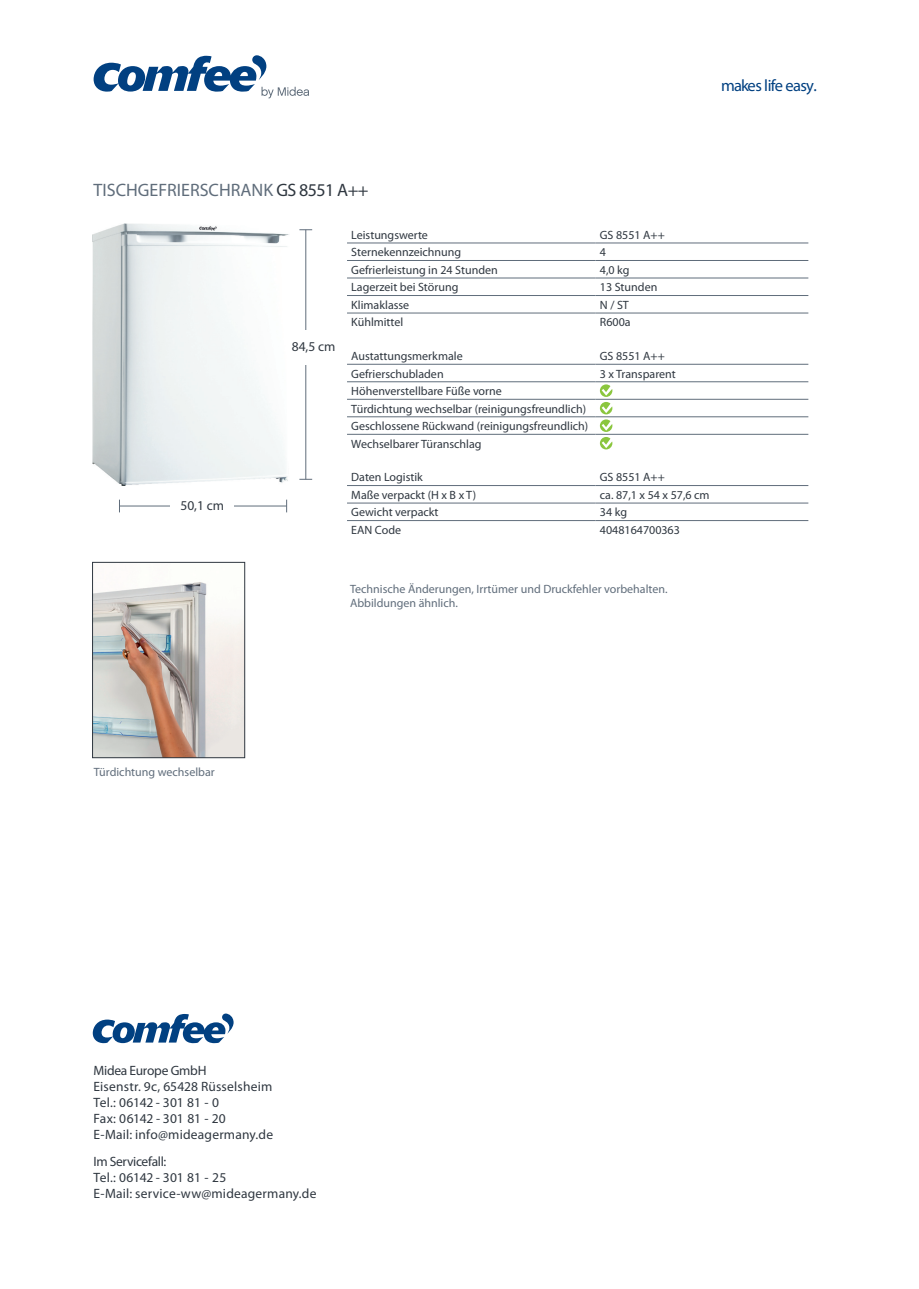
<style>
.page{position:relative;width:919px;height:1289px;background:#fff}
.page>*{position:absolute;margin:0;border:0;box-sizing:border-box;transform-origin:0 0}
.t1{font:18px "Myriad Pro";color:#606d7b}
.t2{font:16.5px "Myriad Pro";letter-spacing:-.045em;color:#014081}
.t3{font:13.5px/16.2px "Myriad Pro";letter-spacing:.01em;color:#2f3740}
.t4{font:12px/17.5px "Myriad Pro";color:#2f3740}
.t5{font:12px/14.4px "Myriad Pro";color:#606d7b}
.s1{color:#2f3740}
</style>
<div class="page">
<svg style="left:94px;top:55px;width:215px;height:44px"></svg>
<hr style="left:347px;top:243px;width:248px;height:1px;background:#606d7b">
<hr style="left:347px;top:295px;width:248px;height:1px;background:#606d7b">
<hr style="left:595px;top:243px;width:213px;height:1px;background:#606d7b">
<hr style="left:347px;top:260px;width:248px;height:1px;background:#606d7b">
<hr style="left:347px;top:278px;width:248px;height:1px;background:#606d7b">
<hr style="left:595px;top:260px;width:213px;height:1px;background:#606d7b">
<hr style="left:595px;top:278px;width:213px;height:1px;background:#606d7b">
<hr style="left:347px;top:313px;width:248px;height:1px;background:#606d7b">
<hr style="left:595px;top:295px;width:213px;height:1px;background:#606d7b">
<hr style="left:595px;top:313px;width:213px;height:1px;background:#606d7b">
<hr style="left:347px;top:364px;width:248px;height:1px;background:#606d7b">
<hr style="left:347px;top:381px;width:248px;height:1px;background:#606d7b">
<hr style="left:347px;top:399px;width:248px;height:1px;background:#606d7b">
<hr style="left:595px;top:364px;width:213px;height:1px;background:#606d7b">
<hr style="left:595px;top:381px;width:213px;height:1px;background:#606d7b">
<hr style="left:595px;top:399px;width:213px;height:1px;background:#606d7b">
<hr style="left:347px;top:416px;width:248px;height:1px;background:#606d7b">
<hr style="left:347px;top:434px;width:248px;height:1px;background:#606d7b">
<hr style="left:595px;top:416px;width:213px;height:1px;background:#606d7b">
<hr style="left:595px;top:434px;width:213px;height:1px;background:#606d7b">
<svg style="left:600px;top:384px;width:12px;height:65px"></svg>
<hr style="left:347px;top:485px;width:248px;height:1px;background:#606d7b">
<hr style="left:595px;top:485px;width:213px;height:1px;background:#606d7b">
<hr style="left:347px;top:503px;width:248px;height:1px;background:#606d7b">
<hr style="left:595px;top:503px;width:213px;height:1px;background:#606d7b">
<hr style="left:347px;top:520px;width:248px;height:1px;background:#606d7b">
<hr style="left:595px;top:520px;width:213px;height:1px;background:#606d7b">
<img style="left:92px;top:223px;width:197px;height:262px">
<svg style="left:299px;top:229px;width:13px;height:1px"></svg>
<svg style="left:299px;top:479px;width:13px;height:1px"></svg>
<hr style="left:305px;top:230px;width:1px;height:249px;background:#606d7b">
<svg style="left:119px;top:499px;width:1px;height:13px"></svg>
<svg style="left:286px;top:499px;width:1px;height:13px"></svg>
<hr style="left:119px;top:505px;width:167px;height:1px;background:#606d7b">
<div style="left:303px;top:330px;width:6px;height:34px;background:#fff"></div>
<div style="left:171px;top:502px;width:63px;height:12px;background:#fff"></div>
<svg style="left:93px;top:1013px;width:141px;height:31px"></svg>
<img style="left:94px;top:582px;width:149px;height:174px">
<div style="left:92px;top:562px;width:153px;height:196px;border:1px solid #2f3740"></div>
<h2 class="t2" style="left:721px;top:75px;width:97px">makes life easy.</h2>
<h1 class="t1" style="left:94px;top:179px;width:276px">TISCHGEFRIERSCHRANK <span class="s1">GS 8551 A++</span></h1>
<p class="t3" style="left:180px;top:497px;width:45px">50,1 cm</p>
<p class="t3" style="left:292px;top:338px;width:45px">84,5 cm</p>
<p class="t4" style="left:351px;top:226px;width:78px">Leistungswerte</p>
<p class="t4" style="left:600px;top:226px;width:67px">GS 8551 A++</p>
<p class="t4" style="left:351px;top:243px;width:111px">Sternekennzeichnung</p>
<p class="t4" style="left:600px;top:243px;width:8px">4</p>
<p class="t4" style="left:351px;top:261px;width:148px">Gefrierleistung in 24 Stunden</p>
<p class="t4" style="left:600px;top:261px;width:31px">4,0 kg</p>
<p class="t4" style="left:351px;top:278px;width:109px">Lagerzeit bei Störung</p>
<p class="t4" style="left:600px;top:278px;width:59px">13 Stunden</p>
<p class="t4" style="left:351px;top:296px;width:60px">Klimaklasse</p>
<p class="t4" style="left:600px;top:296px;width:30px">N / ST</p>
<p class="t4" style="left:351px;top:313px;width:54px">Kühlmittel</p>
<p class="t4" style="left:600px;top:313px;width:32px">R600a</p>
<p class="t4" style="left:351px;top:347px;width:113px">Austattungsmerkmale</p>
<p class="t4" style="left:600px;top:347px;width:67px">GS 8551 A++</p>
<p class="t4" style="left:351px;top:364px;width:94px">Gefrierschubladen</p>
<p class="t4" style="left:600px;top:364px;width:77px">3 x Transparent</p>
<p class="t4" style="left:351px;top:382px;width:238px">Höhenverstellbare Füße vorne<br>Türdichtung wechselbar (reinigungsfreundlich)<br>Geschlossene Rückwand (reinigungsfreundlich)<br>Wechselbarer Türanschlag</p>
<p class="t4" style="left:351px;top:468px;width:73px">Daten Logistik</p>
<p class="t4" style="left:600px;top:468px;width:67px">GS 8551 A++</p>
<p class="t4" style="left:351px;top:486px;width:127px">Maße verpackt (H x B x T)</p>
<p class="t4" style="left:600px;top:486px;width:111px">ca. 87,1 x 54 x 57,6 cm</p>
<p class="t4" style="left:351px;top:503px;width:89px">Gewicht verpackt</p>
<p class="t4" style="left:600px;top:503px;width:29px">34 kg</p>
<p class="t4" style="left:351px;top:521px;width:51px">EAN Code</p>
<p class="t4" style="left:600px;top:521px;width:82px">4048164700363</p>
<p class="t5" style="left:350px;top:581px;width:319px">Technische Änderungen, Irrtümer und Druckfehler vorbehalten.<br>Abbildungen ähnlich.</p>
<p class="t5" style="left:94px;top:765px;width:122px">Türdichtung wechselbar</p>
<p class="t3" style="left:94px;top:1061px;width:181px">Midea Europe GmbH<br>Eisenstr. 9c, 65428 Rüsselsheim<br>Tel.: 06142 - 301 81 - 0<br>Fax: 06142 - 301 81 - 20<br>E-Mail: info@mideagermany.de</p>
<p class="t3" style="left:94px;top:1152px;width:224px">Im Servicefall:<br>Tel.: 06142 - 301 81 - 25<br>E-Mail: service-ww@mideagermany.de</p>
</div>
